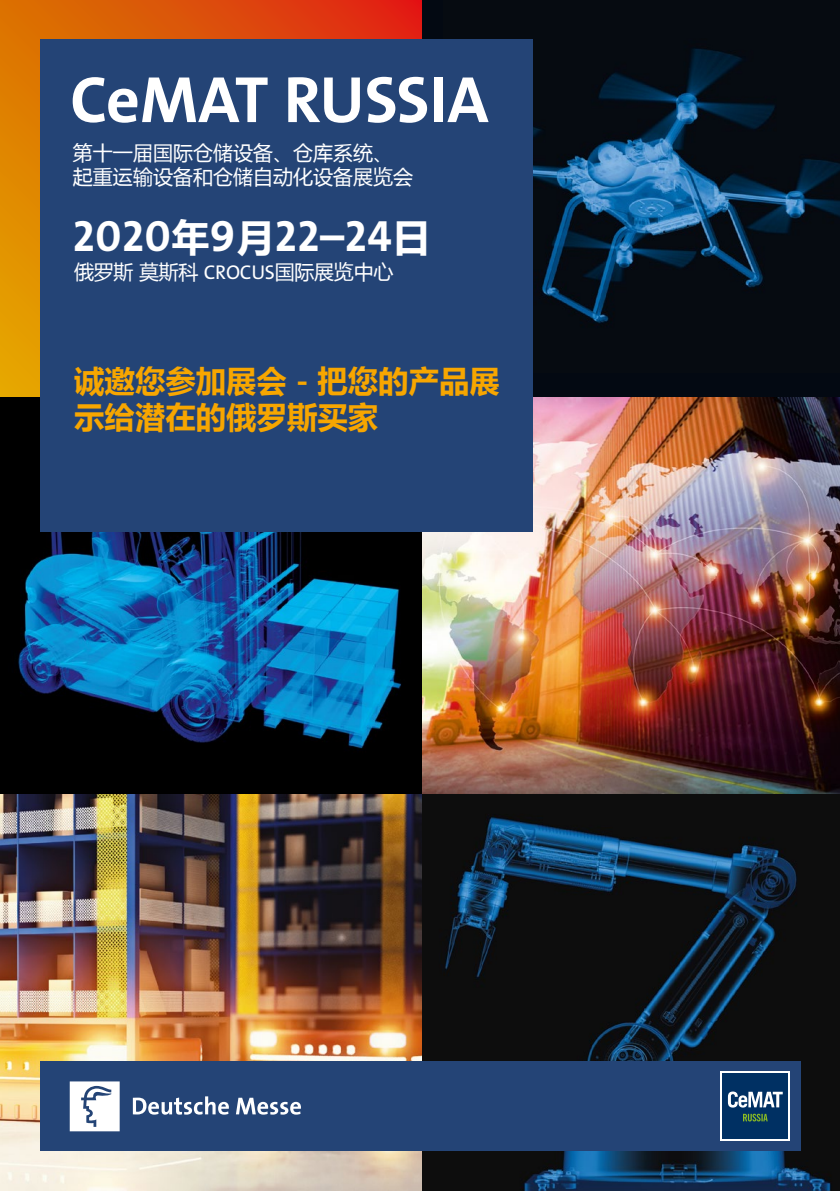
<style>
.page{position:relative;width:840px;height:1191px;background:#fff}
.page>*{position:absolute;margin:0;border:0;box-sizing:border-box;transform-origin:0 0}
.t1{font:66px "The Sans LP7 Bld";color:#fff}
.t2{font:44px "The Sans LP7 Bld";letter-spacing:.015em;color:#fff}
.t3{font:700 30.4px/36.4px "Microsoft Ya Hei UI";color:#f7a600}
.t4{font:20px/24px "Microsoft Ya Hei UI";color:#fff}
.s1{font-family:"Microsoft Ya Hei UI";font-weight:700;font-size:38px}
.s2{font-family:"The Sans LP5 Plain"}
</style>
<div class="page">
<svg style="left:0;top:0;width:422px;height:398px;background:#dc6906"></svg>
<img style="left:0;top:398px;width:839px;height:793px">
<div style="left:422px;top:0;width:417px;height:398px;background:#030912"></div>
<img style="left:443px;top:39px;width:396px;height:333px">
<div style="left:40px;top:1061px;width:759px;height:90px;background:#244476"></div>
<svg style="left:133px;top:1096px;width:96px;height:18px"></svg>
<svg style="left:236px;top:1097px;width:65px;height:17px"></svg>
<svg style="left:70px;top:1081px;width:50px;height:50px;background:#e1e6ec"></svg>
<div style="left:720px;top:1071px;width:69px;height:70px;background:linear-gradient(to right,#fff,#fff)"></div>
<div style="left:722px;top:1073px;width:65px;height:66px;background:#003063"></div>
<svg style="left:727px;top:1091px;width:55px;height:16px"></svg>
<svg style="left:743px;top:1113px;width:24px;height:8px"></svg>
<div style="left:40px;top:40px;width:492px;height:492px;background:#244476"></div>
<h1 class="t1" style="left:70px;top:57px;width:420px">CeMAT RUSSIA</h1>
<p class="t4" style="left:73px;top:140px;width:341px">第十一届国际仓储设备、仓库系统、起重运输设备和仓储自动化设备展览会</p>
<h2 class="t2" style="left:73px;top:208px;width:359px">2020<span class="s1">年</span>9<span class="s1">月</span>22–24<span class="s1">日</span></h2>
<p class="t4" style="left:74px;top:260px;width:320px">俄罗斯 莫斯科 <span class="s2">CROCUS</span>国际展览中心</p>
<h3 class="t3" style="left:74px;top:361px;width:427px">诚邀您参加展会－把您的产品展示给潜在的俄罗斯买家</h3>
</div>
